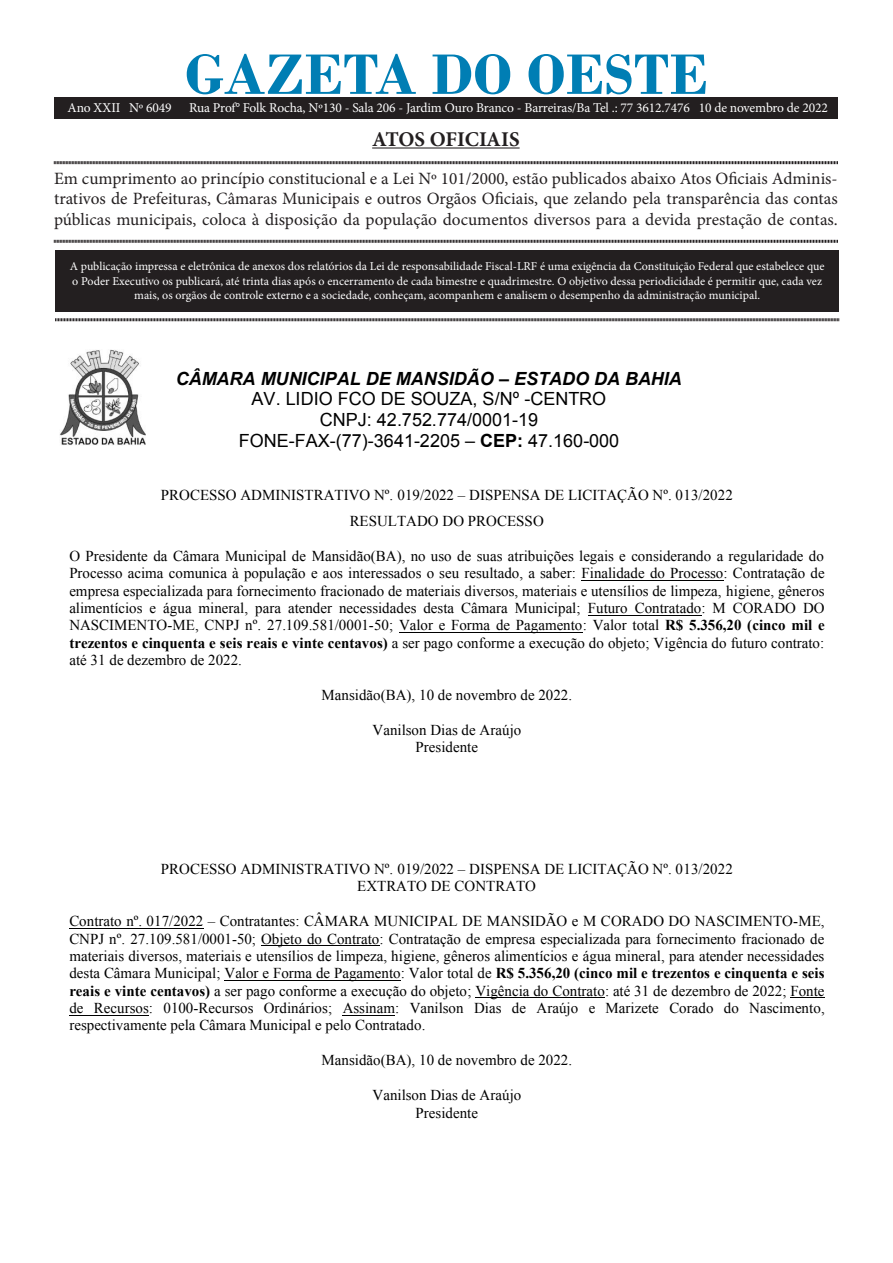
<style>
.page{position:relative;width:893px;height:1263px;background:#fff}
.page>*{position:absolute;margin:0;border:0;box-sizing:border-box;transform-origin:0 0}
.t1{font:700 60px "Bodoni";color:#007eb4}
.t2{font:700 21px "Minion Pro";letter-spacing:-.005em;color:#231f20}
.t3{font:18.15px/20.9px "Arial";color:#000;text-align:center}
.t4{font:17.25px/20.7px "Minion Pro";color:#231f20;text-align:justify}
.t5{font:15px/17.4px "Times New Roman";color:#000;text-align:center}
.t6{font:13.5px "Minion Pro";letter-spacing:-.01em;color:#fff}
.t7{font:12px/14.4px "Minion Pro";color:#fff;text-align:center}
.s1{font-weight:700;font-style:italic}
.s2{font-weight:700}
</style>
<div class="page">
<div style="left:55px;top:250px;width:784px;height:61px;background:#231f20"></div>
<hr style="left:372px;top:147px;width:148px;height:2px;background:#231f20">
<svg style="left:54px;top:161px;width:784px;height:4px;background:#908e8e"></svg>
<svg style="left:54px;top:239px;width:784px;height:4px;background:#908e8e"></svg>
<svg style="left:55px;top:318px;width:784px;height:4px;background:#908e8e"></svg>
<div style="left:54px;top:98px;width:784px;height:20px;background:#231f20"></div>
<img style="left:59px;top:350px;width:87px;height:95px">
<hr style="left:581px;top:580px;width:143px;height:1px;background:#000">
<hr style="left:588px;top:615px;width:113px;height:1px;background:#000">
<hr style="left:399px;top:632px;width:184px;height:1px;background:#000">
<hr style="left:69px;top:928px;width:134px;height:1px;background:#000">
<hr style="left:261px;top:945px;width:119px;height:1px;background:#000">
<hr style="left:225px;top:980px;width:176px;height:1px;background:#000">
<hr style="left:475px;top:997px;width:130px;height:1px;background:#000">
<hr style="left:791px;top:997px;width:34px;height:1px;background:#000">
<hr style="left:69px;top:1015px;width:80px;height:1px;background:#000">
<hr style="left:343px;top:1015px;width:52px;height:1px;background:#000">
<p class="t1" style="left:185px;top:39px;width:525px">GAZETA DO OESTE</p>
<p class="t2" style="left:372px;top:124px;width:149px">ATOS OFICIAIS</p>
<p class="t4" style="left:54px;top:168px;width:785px">Em cumprimento ao princípio constitucional e a Lei Nº 101/2000, estão publicados abaixo Atos Oficiais Adminis&shy;trativos de Prefeituras, Câmaras Municipais e outros Orgãos Oficiais, que zelando pela transparência das contas públicas municipais, coloca à disposição da população documentos diversos para a devida prestação de contas.</p>
<p class="t7" style="left:70px;top:259px;width:756px">A publicação impressa e eletrônica de anexos dos relatórios da Lei de responsabilidade Fiscal-LRF é uma exigência da Constituição Federal que estabelece que o Poder Executivo os publicará, até trinta dias após o encerramento de cada bimestre e quadrimestre. O objetivo dessa periodicidade é permitir que, cada vez mais, os orgãos de controle externo e a sociedade, conheçam, acompanhem e analisem o desempenho da administração municipal.</p>
<p class="t6" style="left:68px;top:98px;width:106px">Ano XXII Nº 6049</p>
<p class="t6" style="left:189px;top:98px;width:640px">Rua Prof° Folk Rocha, Nº130 - Sala 206 - Jardim Ouro Branco - Barreiras/Ba Tel .: 77 3612.7476 10 de novembro de 2022</p>
<p class="t3" style="left:176px;top:368px;width:508px"><span class="s1">CÂMARA MUNICIPAL DE MANSIDÃO – ESTADO DA BAHIA </span>AV. LIDIO FCO DE SOUZA, S/Nº -CENTRO<br>CNPJ: 42.752.774/0001-19<br>FONE-FAX-(77)-3641-2205 – <span class="s2">CEP:</span> 47.160-000</p>
<p class="t5" style="left:161px;top:482px;width:573px;line-height:26px">PROCESSO ADMINISTRATIVO Nº. 019/2022 – DISPENSA DE LICITAÇÃO Nº. 013/2022<br>RESULTADO DO PROCESSO</p>
<p class="t5" style="left:69px;top:547px;width:757px;text-align:justify">O Presidente da Câmara Municipal de Mansidão(BA), no uso de suas atribuições legais e considerando a regularidade do Processo acima comunica à população e aos interessados o seu resultado, a saber: Finalidade do Processo: Contratação de empresa especializada para fornecimento fracionado de materiais diversos, materiais e utensílios de limpeza, higiene, gêneros alimentícios e água mineral, para atender necessidades desta Câmara Municipal; Futuro Contratado: M CORADO DO NASCIMENTO-ME, CNPJ nº. 27.109.581/0001-50; Valor e Forma de Pagamento: Valor total <span class="s2">R$ 5.356,20 (cinco mil e trezentos e cinquenta e seis reais e vinte centavos)</span> a ser pago conforme a execução do objeto; Vigência do futuro contrato: até 31 de dezembro de 2022.</p>
<p class="t5" style="left:322px;top:686px;width:252px">Mansidão(BA), 10 de novembro de 2022.</p>
<p class="t5" style="left:373px;top:721px;width:150px">Vanilson Dias de Araújo<br>Presidente</p>
<p class="t5" style="left:161px;top:860px;width:573px">PROCESSO ADMINISTRATIVO Nº. 019/2022 – DISPENSA DE LICITAÇÃO Nº. 013/2022<br>EXTRATO DE CONTRATO</p>
<p class="t5" style="left:69px;top:912px;width:757px;text-align:justify">Contrato nº. 017/2022 – Contratantes: CÂMARA MUNICIPAL DE MANSIDÃO e M CORADO DO NASCIMENTO-ME, CNPJ nº. 27.109.581/0001-50; Objeto do Contrato: Contratação de empresa especializada para fornecimento fracionado de materiais diversos, materiais e utensílios de limpeza, higiene, gêneros alimentícios e água mineral, para atender necessidades desta Câmara Municipal; Valor e Forma de Pagamento: Valor total de <span class="s2">R$ 5.356,20 (cinco mil e trezentos e cinquenta e seis reais e vinte centavos)</span> a ser pago conforme a execução do objeto; Vigência do Contrato: até 31 de dezembro de 2022; Fonte de Recursos: 0100-Recursos Ordinários; Assinam: Vanilson Dias de Araújo e Marizete Corado do Nascimento, respectivamente pela Câmara Municipal e pelo Contratado.</p>
<p class="t5" style="left:322px;top:1051px;width:252px">Mansidão(BA), 10 de novembro de 2022.</p>
<p class="t5" style="left:373px;top:1086px;width:150px">Vanilson Dias de Araújo<br>Presidente</p>
</div>
